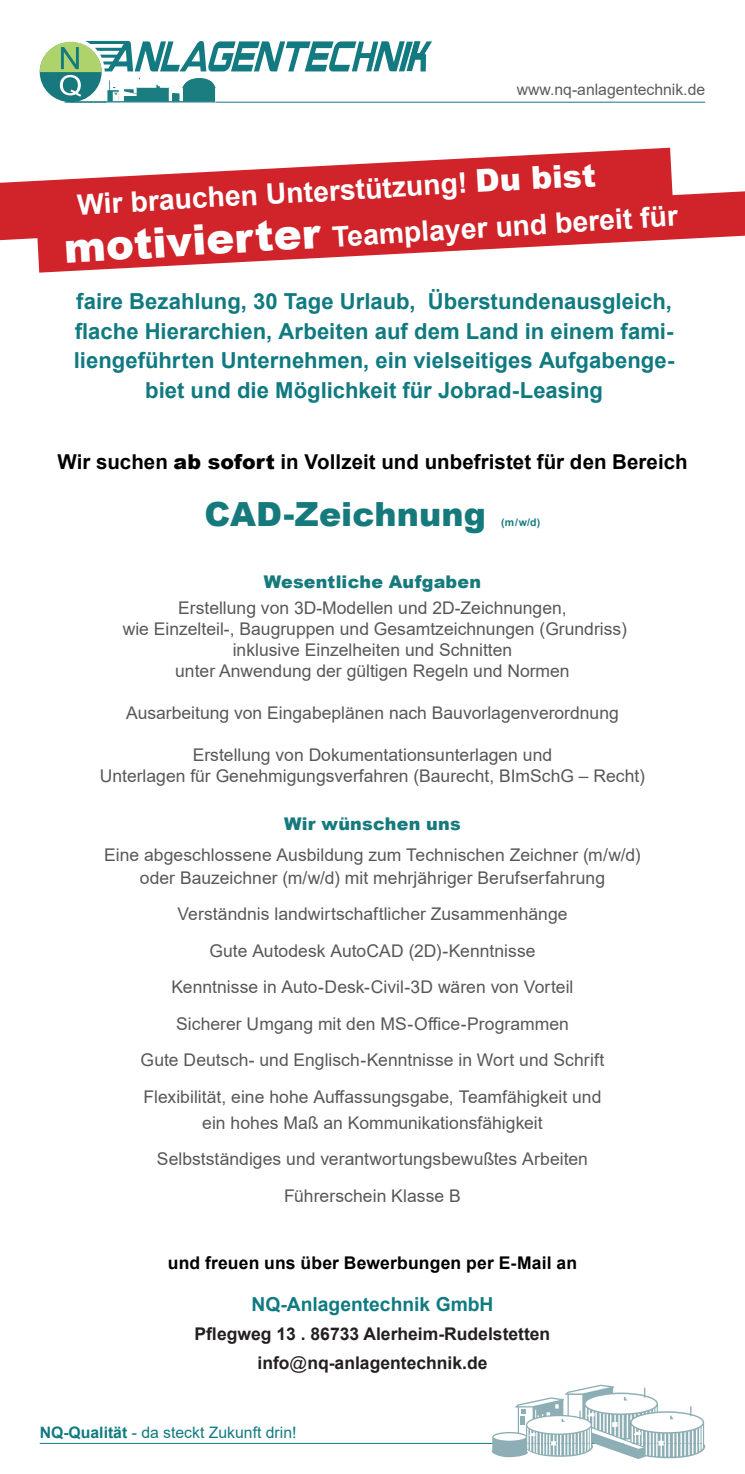
<style>
.page{position:relative;width:745px;height:1474px;background:#fff}
.page>*{position:absolute;margin:0;border:0;box-sizing:border-box;transform-origin:0 0}
.t1{font:900 33.25px "Arial";color:#167a7d}
.t2{font:700 28.35px "Arial";color:#fff}
.t3{font:700 22.05px/29.4px "Arial";color:#107a81;text-align:center}
.t4{font:700 20.47px "Arial";color:#000}
.t5{font:700 19.25px "Arial";color:#107a81}
.t6{font:17.5px "Arial";color:#57585a}
.t7{font:700 17.5px "Arial";color:#231f20}
.t8{font:700 17.5px "Arial";letter-spacing:.01em;color:#000}
.t9{font:900 17.5px "Arial";letter-spacing:.01em;color:#167a7d}
.t10{font:15.75px "Arial";color:#107a81}
.t11{font:15.75px "Arial";color:#5c5c5f}
.t12{font:700 10.5px "Arial";color:#167a7d}
.s1{font-weight:900;font-size:31.5px}
.s2{font-weight:900;font-size:42px}
.s3{font-weight:900}
.s4{font-weight:400}
.s5{font-weight:700}
</style>
<div class="page">
<hr style="left:64px;top:102px;width:640px;height:1px;background:#107a81">
<hr style="left:40px;top:1442px;width:661px;height:1px;background:#107a81">
<svg style="left:491px;top:1384px;width:213px;height:74px"></svg>
<svg style="left:40px;top:41px;width:392px;height:61px"></svg>
<svg style="left:0;top:148px;width:672px;height:92px;fill:#d1232a"></svg>
<svg style="left:37px;top:191px;width:707px;height:82px;fill:#d1232a"></svg>
<p class="t11" style="left:516px;top:78px;width:190px">www.nq-anlagentechnik.de</p>
<p class="t2" style="left:76px;top:184px;width:520px;rotate:-3deg">Wir brauchen Unterstützung! <span class="s1">Du bist</span></p>
<p class="t2" style="left:63px;top:237px;width:616px;rotate:-4deg"><span class="s2">motivierter</span> Teamplayer und bereit für</p>
<p class="t3" style="left:74px;top:287px;width:601px">faire Bezahlung, 30 Tage Urlaub, Überstundenausgleich, flache Hierarchien, Arbeiten auf dem Land in einem fami&shy;liengeführten Unternehmen, ein vielseitiges Aufgabenge&shy;biet und die Möglichkeit für Jobrad-Leasing</p>
<p class="t4" style="left:57px;top:447px;width:631px">Wir suchen <span class="s3">ab sofort</span> in Vollzeit und unbefristet für den Bereich</p>
<p class="t1" style="left:204px;top:490px;width:283px">CAD-Zeichnung</p>
<p class="t12" style="left:501px;top:515px;width:41px">(m / w/d)</p>
<p class="t9" style="left:263px;top:569px;width:219px">Wesentliche Aufgaben</p>
<p class="t6" style="left:178px;top:596px;width:390px">Erstellung von 3D-Modellen und 2D-Zeichnungen,</p>
<p class="t6" style="left:123px;top:617px;width:505px">wie Einzelteil-, Baugruppen und Gesamtzeichnungen (Grundriss)</p>
<p class="t6" style="left:232px;top:638px;width:281px">inklusive Einzelheiten und Schnitten</p>
<p class="t6" style="left:175px;top:659px;width:395px">unter Anwendung der gültigen Regeln und Normen</p>
<p class="t6" style="left:126px;top:701px;width:494px">Ausarbeitung von Eingabeplänen nach Bauvorlagenverordnung</p>
<p class="t6" style="left:193px;top:743px;width:360px">Erstellung von Dokumentationsunterlagen und</p>
<p class="t6" style="left:100px;top:764px;width:546px">Unterlagen für Genehmigungsverfahren (Baurecht, BImSchG – Recht)</p>
<p class="t9" style="left:284px;top:810px;width:178px">Wir wünschen uns</p>
<p class="t6" style="left:104px;top:843px;width:537px">Eine abgeschlossene Ausbildung zum Technischen Zeichner (m/w/d)</p>
<p class="t6" style="left:140px;top:865px;width:466px">oder Bauzeichner (m/w/d) mit mehrjähriger Berufserfahrung</p>
<p class="t6" style="left:177px;top:902px;width:391px">Verständnis landwirtschaftlicher Zusammenhänge</p>
<p class="t6" style="left:209px;top:938px;width:327px">Gute Autodesk AutoCAD (2D)-Kenntnisse</p>
<p class="t6" style="left:171px;top:974px;width:403px">Kenntnisse in Auto-Desk-Civil-3D wären von Vorteil</p>
<p class="t6" style="left:176px;top:1011px;width:394px">Sicherer Umgang mit den MS-Office-Programmen</p>
<p class="t6" style="left:140px;top:1047px;width:465px">Gute Deutsch- und Englisch-Kenntnisse in Wort und Schrift</p>
<p class="t6" style="left:143px;top:1084px;width:459px">Flexibilität, eine hohe Auffassungsgabe, Teamfähigkeit und</p>
<p class="t6" style="left:202px;top:1110px;width:342px">ein hohes Maß an Kommunikationsfähigkeit</p>
<p class="t6" style="left:157px;top:1146px;width:432px">Selbstständiges und verantwortungsbewußtes Arbeiten</p>
<p class="t6" style="left:284px;top:1183px;width:178px">Führerschein Klasse B</p>
<p class="t8" style="left:168px;top:1250px;width:410px">und freuen uns über Bewerbungen per E-Mail an</p>
<p class="t5" style="left:251px;top:1290px;width:243px">NQ-Anlagentechnik GmbH</p>
<p class="t7" style="left:194px;top:1321px;width:357px">Pflegweg 13 . 86733 Alerheim-Rudelstetten</p>
<p class="t7" style="left:257px;top:1350px;width:231px">info<span class="s4">@</span>nq-anlagentechnik.de</p>
<p class="t10" style="left:40px;top:1421px;width:258px"><span class="s5">NQ-Qualität</span> - da steckt Zukunft drin!</p>
</div>
